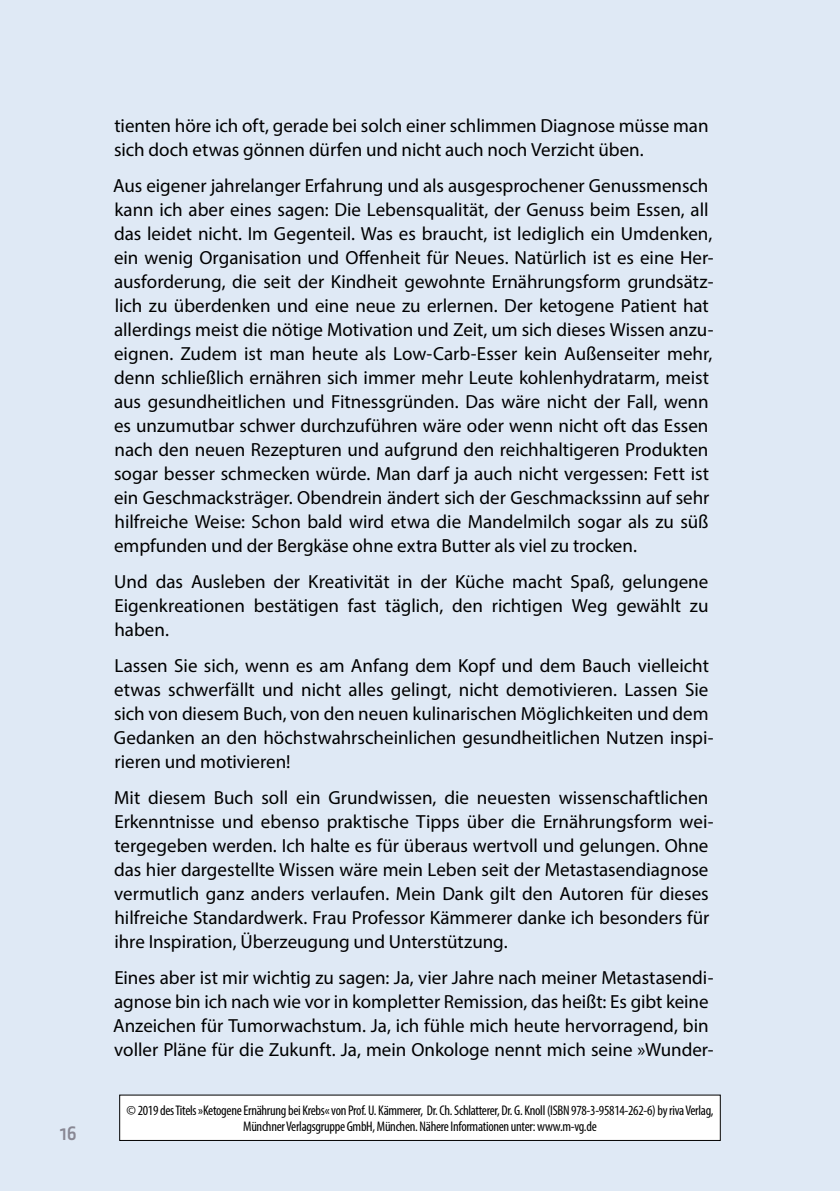
<style>
.page{position:relative;width:840px;height:1191px;background:#fff}
.page>*{position:absolute;margin:0;border:0;box-sizing:border-box;transform-origin:0 0}
.F1_-_Fließsatz__Body{font:19px/24px "Myriad Pro";color:#000}
.t1{font:500 19px "Notes";color:#888793}
.t2{font:condensed 14px/16.8px "Myriad Pro";letter-spacing:-.02em;color:#000;text-align:center}
</style>
<div class="page">
<div style="left:0;top:0;width:839px;height:1191px;background:#dfe9f5"></div>
<div style="left:120px;top:1095px;width:600px;height:45px;background:#fff"></div>
<div style="left:119px;top:1094px;width:601px;height:47px;border:1px solid #000"></div>
<p class="t1" style="left:60px;top:1123px;width:19px">16</p>
<p class="F1_-_Fließsatz__Body" style="left:114px;top:113px;width:595px">tienten höre ich oft, gerade bei solch einer schlimmen Diagnose müsse man sich doch etwas gönnen dürfen und nicht auch noch Verzicht üben.</p>
<p class="F1_-_Fließsatz__Body" style="left:113px;top:173px;width:601px">Aus eigener jahrelanger Erfahrung und als ausgesprochener Genussmensch kann ich aber eines sagen: Die Lebensqualität, der Genuss beim Essen, all das leidet nicht. Im Gegenteil. Was es braucht, ist lediglich ein Umdenken, ein wenig Organisation und Offenheit für Neues. Natürlich ist es eine Her&shy;ausforderung, die seit der Kindheit gewohnte Ernährungsform grundsätz&shy;lich zu überdenken und eine neue zu erlernen. Der ketogene Patient hat allerdings meist die nötige Motivation und Zeit, um sich dieses Wissen anzu&shy;eignen. Zudem ist man heute als Low-Carb-Esser kein Außenseiter mehr, denn schließlich ernähren sich immer mehr Leute kohlenhydratarm, meist aus gesundheitlichen und Fitnessgründen. Das wäre nicht der Fall, wenn es unzumutbar schwer durchzuführen wäre oder wenn nicht oft das Essen nach den neuen Rezepturen und aufgrund den reichhaltigeren Produkten sogar besser schmecken würde. Man darf ja auch nicht vergessen: Fett ist ein Geschmacksträger. Obendrein ändert sich der Geschmackssinn auf sehr hilfreiche Weise: Schon bald wird etwa die Mandelmilch sogar als zu süß empfunden und der Bergkäse ohne extra Butter als viel zu trocken.</p>
<p class="F1_-_Fließsatz__Body" style="left:114px;top:569px;width:595px;text-align:justify">Und das Ausleben der Kreativität in der Küche macht Spaß, gelungene Eigenkreationen bestätigen fast täglich, den richtigen Weg gewählt zu haben.</p>
<p class="F1_-_Fließsatz__Body" style="left:114px;top:653px;width:601px">Lassen Sie sich, wenn es am Anfang dem Kopf und dem Bauch vielleicht etwas schwerfällt und nicht alles gelingt, nicht demotivieren. Lassen Sie sich von diesem Buch, von den neuen kulinarischen Möglichkeiten und dem Gedanken an den höchstwahrscheinlichen gesundheitlichen Nutzen inspi&shy;rieren und motivieren!</p>
<p class="F1_-_Fließsatz__Body" style="left:114px;top:785px;width:600px">Mit diesem Buch soll ein Grundwissen, die neuesten wissenschaftlichen Erkenntnisse und ebenso praktische Tipps über die Ernährungsform wei&shy;tergegeben werden. Ich halte es für überaus wertvoll und gelungen. Ohne das hier dargestellte Wissen wäre mein Leben seit der Metastasendiagnose vermutlich ganz anders verlaufen. Mein Dank gilt den Autoren für dieses hilfreiche Standardwerk. Frau Professor Kämmerer danke ich besonders für ihre Inspiration, Überzeugung und Unterstützung.</p>
<p class="F1_-_Fließsatz__Body" style="left:113px;top:965px;width:601px">Eines aber ist mir wichtig zu sagen: Ja, vier Jahre nach meiner Metastasendi&shy;agnose bin ich nach wie vor in kompletter Remission, das heißt: Es gibt keine Anzeichen für Tumorwachstum. Ja, ich fühle mich heute hervorragend, bin voller Pläne für die Zukunft. Ja, mein Onkologe nennt mich seine »Wunder-</p>
<p class="t2" style="left:126px;top:1101px;width:588px">© 2019 des Titels »Ketogene Ernährung bei Krebs« von Prof. U. Kämmerer, Dr. Ch. Schlatterer, Dr. G. Knoll (ISBN 978-3-95814-262-6) by riva Verlag,<br>Münchner Verlagsgruppe GmbH, München. Nähere Informationen unter: www.m-vg.de</p>
</div>
